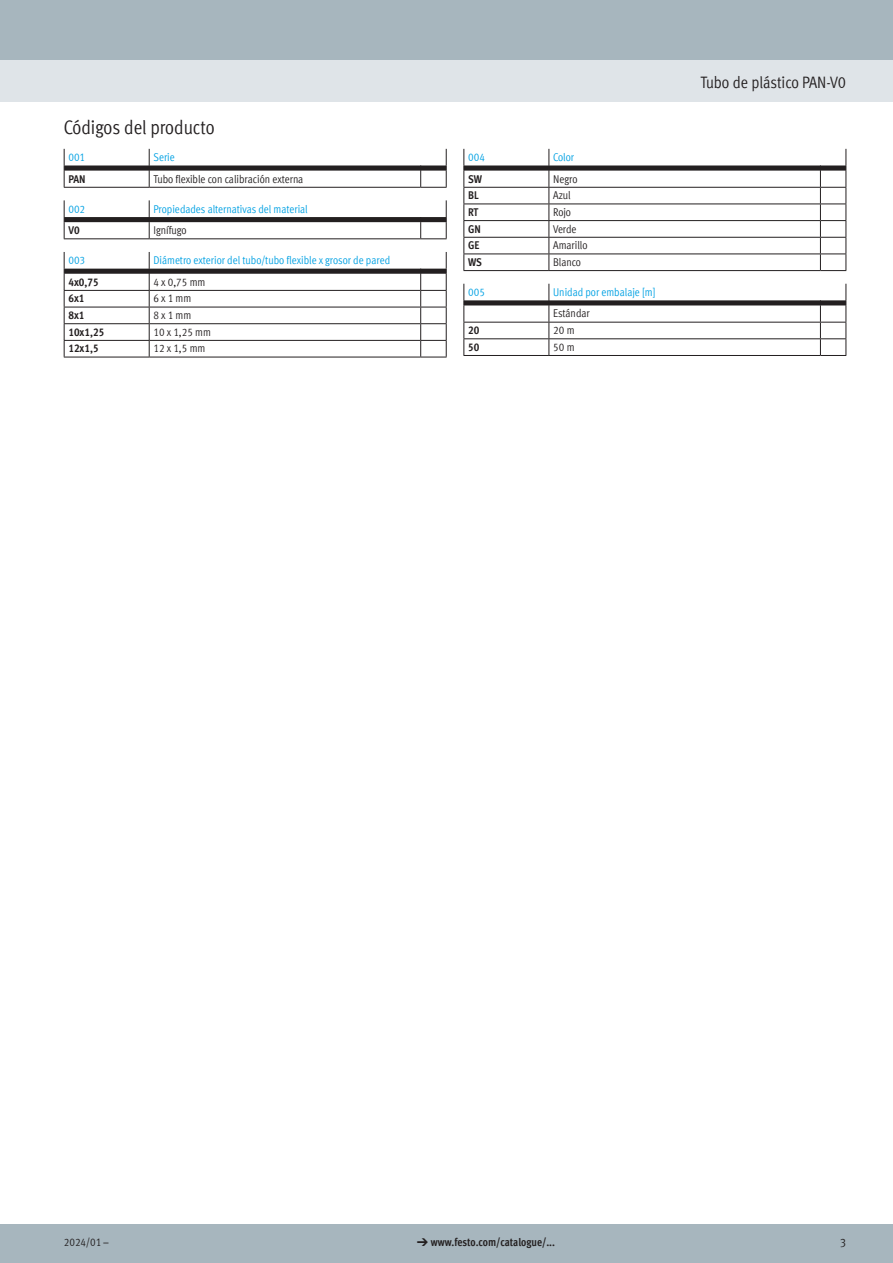
<style>
.page{position:relative;width:893px;height:1263px;background:#fff}
.page>*{position:absolute;margin:0;border:0;box-sizing:border-box;transform-origin:0 0}
.t1{font:condensed 19.5px "Festo";color:#231f20}
.t2{font:condensed 16.5px "Festo";letter-spacing:-.005em;color:#231f20}
.t3{font:condensed 12.75px "Festo";color:#231f20}
.FES_tab_regular{font:condensed 11.25px "Festo";color:#231f20}
.FES_tab_head_2{font:condensed 11.25px "Festo";color:#00a1e3}
.FES_type_code{font:700 condensed 11.25px "Festo";color:#231f20}
.s1{font-family:"Meto Pict 182";font-weight:400;font-stretch:normal}
</style>
<div class="page">
<div style="left:0;top:1225px;width:893px;height:38px;background:#a7b6be"></div>
<div style="left:0;top:60px;width:893px;height:42px;background:#dfe4e8"></div>
<div style="left:0;top:0;width:893px;height:60px;background:#a7b6be"></div>
<svg style="left:64px;top:149px;width:383px;height:39px"></svg>
<svg style="left:64px;top:200px;width:383px;height:39px"></svg>
<svg style="left:64px;top:252px;width:383px;height:106px"></svg>
<svg style="left:463px;top:149px;width:384px;height:122px"></svg>
<svg style="left:463px;top:284px;width:384px;height:72px"></svg>
<h1 class="t1" style="left:64px;top:113px;width:152px">Códigos del producto</h1>
<p class="FES_tab_head_2" style="left:68px;top:149px;width:18px">001</p>
<p class="FES_tab_head_2" style="left:153px;top:149px;width:23px">Serie</p>
<p class="FES_type_code" style="left:68px;top:170px;width:19px">PAN</p>
<p class="FES_tab_regular" style="left:153px;top:170px;width:151px">Tubo flexible con calibración externa</p>
<p class="FES_tab_head_2" style="left:68px;top:201px;width:18px">002</p>
<p class="FES_tab_head_2" style="left:153px;top:201px;width:156px">Propiedades alternativas del material</p>
<p class="FES_type_code" style="left:68px;top:222px;width:13px">V0</p>
<p class="FES_tab_regular" style="left:153px;top:222px;width:35px">Ignífugo</p>
<p class="FES_tab_head_2" style="left:68px;top:252px;width:18px">003</p>
<p class="FES_tab_head_2" style="left:153px;top:252px;width:238px">Diámetro exterior del tubo/tubo flexible x grosor de pared</p>
<p class="FES_type_code" style="left:68px;top:273px;width:32px">4x0,75</p>
<p class="FES_tab_regular" style="left:153px;top:274px;width:54px">4 x 0,75 mm</p>
<p class="FES_type_code" style="left:68px;top:290px;width:18px">6x1</p>
<p class="FES_tab_regular" style="left:153px;top:290px;width:39px">6 x 1 mm</p>
<p class="FES_type_code" style="left:68px;top:306px;width:18px">8x1</p>
<p class="FES_tab_regular" style="left:153px;top:307px;width:39px">8 x 1 mm</p>
<p class="FES_type_code" style="left:68px;top:323px;width:37px">10x1,25</p>
<p class="FES_tab_regular" style="left:153px;top:324px;width:59px">10 x 1,25 mm</p>
<p class="FES_type_code" style="left:68px;top:340px;width:32px">12x1,5</p>
<p class="FES_tab_regular" style="left:153px;top:340px;width:54px">12 x 1,5 mm</p>
<p class="FES_tab_head_2" style="left:468px;top:149px;width:18px">004</p>
<p class="FES_tab_head_2" style="left:553px;top:149px;width:23px">Color</p>
<p class="FES_type_code" style="left:468px;top:170px;width:15px">SW</p>
<p class="FES_tab_regular" style="left:553px;top:170px;width:26px">Negro</p>
<p class="FES_type_code" style="left:468px;top:187px;width:12px">BL</p>
<p class="FES_tab_regular" style="left:553px;top:187px;width:19px">Azul</p>
<p class="FES_type_code" style="left:468px;top:203px;width:12px">RT</p>
<p class="FES_tab_regular" style="left:553px;top:204px;width:19px">Rojo</p>
<p class="FES_type_code" style="left:468px;top:220px;width:14px">GN</p>
<p class="FES_tab_regular" style="left:553px;top:220px;width:25px">Verde</p>
<p class="FES_type_code" style="left:468px;top:237px;width:13px">GE</p>
<p class="FES_tab_regular" style="left:553px;top:237px;width:36px">Amarillo</p>
<p class="FES_type_code" style="left:468px;top:253px;width:15px">WS</p>
<p class="FES_tab_regular" style="left:553px;top:254px;width:29px">Blanco</p>
<p class="FES_tab_head_2" style="left:468px;top:284px;width:18px">005</p>
<p class="FES_tab_head_2" style="left:553px;top:284px;width:104px">Unidad por embalaje [m]</p>
<p class="FES_tab_regular" style="left:553px;top:305px;width:38px">Estándar</p>
<p class="FES_type_code" style="left:468px;top:322px;width:13px">20</p>
<p class="FES_tab_regular" style="left:553px;top:322px;width:23px">20 m</p>
<p class="FES_type_code" style="left:468px;top:338px;width:13px">50</p>
<p class="FES_tab_regular" style="left:553px;top:339px;width:23px">50 m</p>
<h2 class="t2" style="left:700px;top:71px;width:147px">Tubo de plástico PAN-V0</h2>
<p class="FES_tab_regular" style="left:64px;top:1234px;width:46px">2024/01 –</p>
<p class="FES_type_code" style="left:417px;top:1234px;width:140px"><span class="s1">d</span> www.festo.com/catalogue/...</p>
<p class="t3" style="left:840px;top:1233px;width:8px">3</p>
</div>
